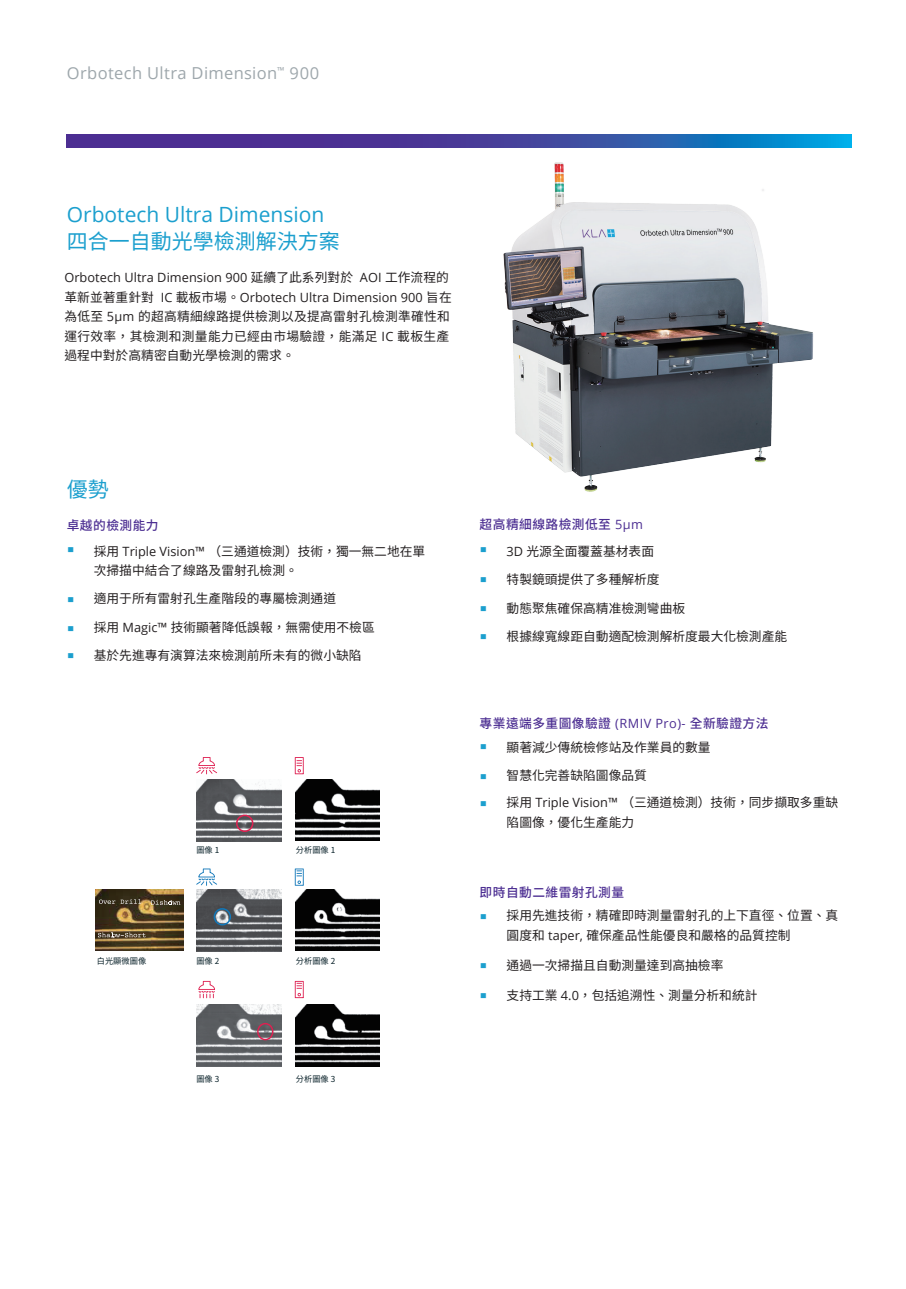
<style>
.page{position:relative;width:906px;height:1289px;background:#fff}
.page>*{position:absolute;margin:0;border:0;box-sizing:border-box;transform-origin:0 0}
.t1{font:22.5px/28.8px "Microsoft Ya Hei UI Light";color:#1b9fce}
.t2{font:21px "Open Sans";color:#1b9fce}
.t3{font:21px "Source Han Sans TW";color:#1b9fce}
.t4{font:16.5px "Open Sans";letter-spacing:.02em;color:#9ea7ac}
.t5{font:12.75px/19.5px "Source Han Sans TW";color:#231f20}
.t6{font:500 12.75px/26.4px "Source Han Sans TW";letter-spacing:.035em;color:#4c2e92}
.t7{font:12.75px/19.5px "Open Sans";letter-spacing:.005em;color:#231f20}
.t8{font:8.25px "Source Han Sans CN";color:#0a222a}
.s1{font-family:"Source Han Sans TW"}
.s2{font-family:"Open Sans"}
.s3{font-family:"Open Sans";font-weight:400}
.s4{font-family:"Open Sans";font-weight:400;color:#231f20}
.s5{font-weight:400;color:#231f20}
</style>
<div class="page">
<svg style="left:67px;top:134px;width:785px;height:14px;background:#384ba3"></svg>
<img style="left:295px;top:779px;width:85px;height:62px">
<img style="left:196px;top:779px;width:86px;height:62px">
<svg style="left:236px;top:814px;width:17px;height:18px"></svg>
<svg style="left:196px;top:757px;width:108px;height:17px"></svg>
<img style="left:295px;top:1004px;width:85px;height:62px">
<img style="left:196px;top:1004px;width:86px;height:61px">
<svg style="left:257px;top:1022px;width:16px;height:18px"></svg>
<svg style="left:198px;top:980px;width:106px;height:18px"></svg>
<img style="left:295px;top:889px;width:85px;height:61px">
<img style="left:196px;top:889px;width:86px;height:62px">
<svg style="left:214px;top:908px;width:17px;height:17px"></svg>
<svg style="left:196px;top:868px;width:108px;height:17px"></svg>
<img style="left:96px;top:889px;width:88px;height:61px">
<svg style="left:98px;top:899px;width:83px;height:45px;background:#675433"></svg>
<img style="left:503px;top:162px;width:310px;height:330px">
<p class="t4" style="left:67px;top:62px;width:254px">Orbotech Ultra Dimension<sup>™</sup> 900</p>
<h2 class="t2" style="left:67px;top:200px;width:259px">Orbotech Ultra Dimension</h2>
<h2 class="t3" style="left:67px;top:230px;width:275px">四合一自動光學檢測解決方案</h2>
<p class="t7" style="left:64px;top:267px;width:389px">Orbotech Ultra Dimension 900 <span class="s1">延續了此系列對於</span> AOI <span class="s1">工作流程的革新並著重針對</span> IC <span class="s1">載板市場。</span>Orbotech Ultra Dimension 900 <span class="s1">旨在</span></p>
<p class="t5" style="left:64px;top:307px;width:387px;text-align:justify">為低至 <span class="s2">5µm</span> 的超高精細線路提供檢測以及提高雷射孔檢測準確性和運行效率，其檢測和測量能力已經由市場驗證，能滿足 <span class="s2">IC</span> 載板生產過程中對於高精密自動光學檢測的需求。</p>
<h2 class="t3" style="left:67px;top:477px;width:44px">優勢</h2>
<p class="t6" style="left:67px;top:512px;width:93px">卓越的檢測能力</p>
<h1 class="t1" style="left:67px;top:524px;width:9px;line-height:49.3px">▪ ▪</h1>
<h1 class="t1" style="left:67px;top:614px;width:9px;line-height:27px">▪ ▪</h1>
<p class="t5" style="left:94px;top:541px;width:333px">採用 <span class="s2">Triple Vision™</span> （三通道檢測）技術，獨一無二地在單次掃描中結合了線路及雷射孔檢測。</p>
<p class="t5" style="left:94px;top:589px;width:244px">適用于所有雷射孔生產階段的專屬檢測通道</p>
<p class="t5" style="left:94px;top:617px;width:282px">採用 <span class="s2">Magic™</span> 技術顯著降低誤報，無需使用不檢區</p>
<p class="t5" style="left:94px;top:646px;width:269px">基於先進專有演算法來檢測前所未有的微小缺陷</p>
<p class="t8" style="left:196px;top:844px;width:24px">圖像 1</p>
<p class="t8" style="left:296px;top:844px;width:41px">分析圖像 1</p>
<p class="t8" style="left:97px;top:956px;width:51px">白光顯微圖像</p>
<p class="t8" style="left:196px;top:956px;width:24px">圖像 2</p>
<p class="t8" style="left:296px;top:956px;width:41px">分析圖像 2</p>
<p class="t8" style="left:196px;top:1074px;width:24px">圖像 3</p>
<p class="t8" style="left:296px;top:1074px;width:41px">分析圖像 3</p>
<p class="t6" style="left:506px;top:511px;width:149px;text-indent:-27px">超高精細線路檢測低至 <span class="s3">5μm<br></span><span class="s4">3D</span> <span class="s5">光源全面覆蓋基材表面</span></p>
<p class="t5" style="left:506px;top:570px;width:154px">特製鏡頭提供了多種解析度</p>
<p class="t5" style="left:506px;top:598px;width:180px">動態聚焦確保高精准檢測彎曲板</p>
<p class="t5" style="left:506px;top:627px;width:282px">根據線寬線距自動適配檢測解析度最大化檢測產能</p>
<h1 class="t1" style="left:479px;top:534px;width:9px;text-align:justify">▪ ▪ ▪ ▪</h1>
<p class="t6" style="left:506px;top:711px;width:263px;line-height:24px;text-indent:-27px">專業遠端多重圖像驗證 <span class="s3">(RMIV Pro)-</span> 全新驗證方法<span class="s5">顯著減少傳統檢修站及作業員的數量</span></p>
<p class="t5" style="left:506px;top:766px;width:142px">智慧化完善缺陷圖像品質</p>
<h1 class="t1" style="left:479px;top:730px;width:9px;line-height:30.2px">▪ ▪</h1>
<h1 class="t1" style="left:479px;top:788px;width:9px">▪</h1>
<p class="t5" style="left:506px;top:793px;width:333px">採用 <span class="s2">Triple Vision™</span> （三通道檢測）技術，同步擷取多重缺陷圖像，優化生產能力</p>
<p class="t6" style="left:479px;top:879px;width:146px">即時自動二維雷射孔測量</p>
<h1 class="t1" style="left:479px;top:891px;width:9px;line-height:48.8px">▪ ▪</h1>
<h1 class="t1" style="left:479px;top:979px;width:9px">▪</h1>
<p class="t5" style="left:506px;top:906px;width:333px">採用先進技術，精確即時測量雷射孔的上下直徑、位置、真圓度和 <span class="s2">taper,</span> 確保產品性能優良和嚴格的品質控制</p>
<p class="t5" style="left:506px;top:955px;width:218px">通過一次掃描且自動測量達到高抽檢率</p>
<p class="t5" style="left:506px;top:985px;width:252px">支持工業 <span class="s2">4.0</span>，包括追溯性、測量分析和統計</p>
</div>
